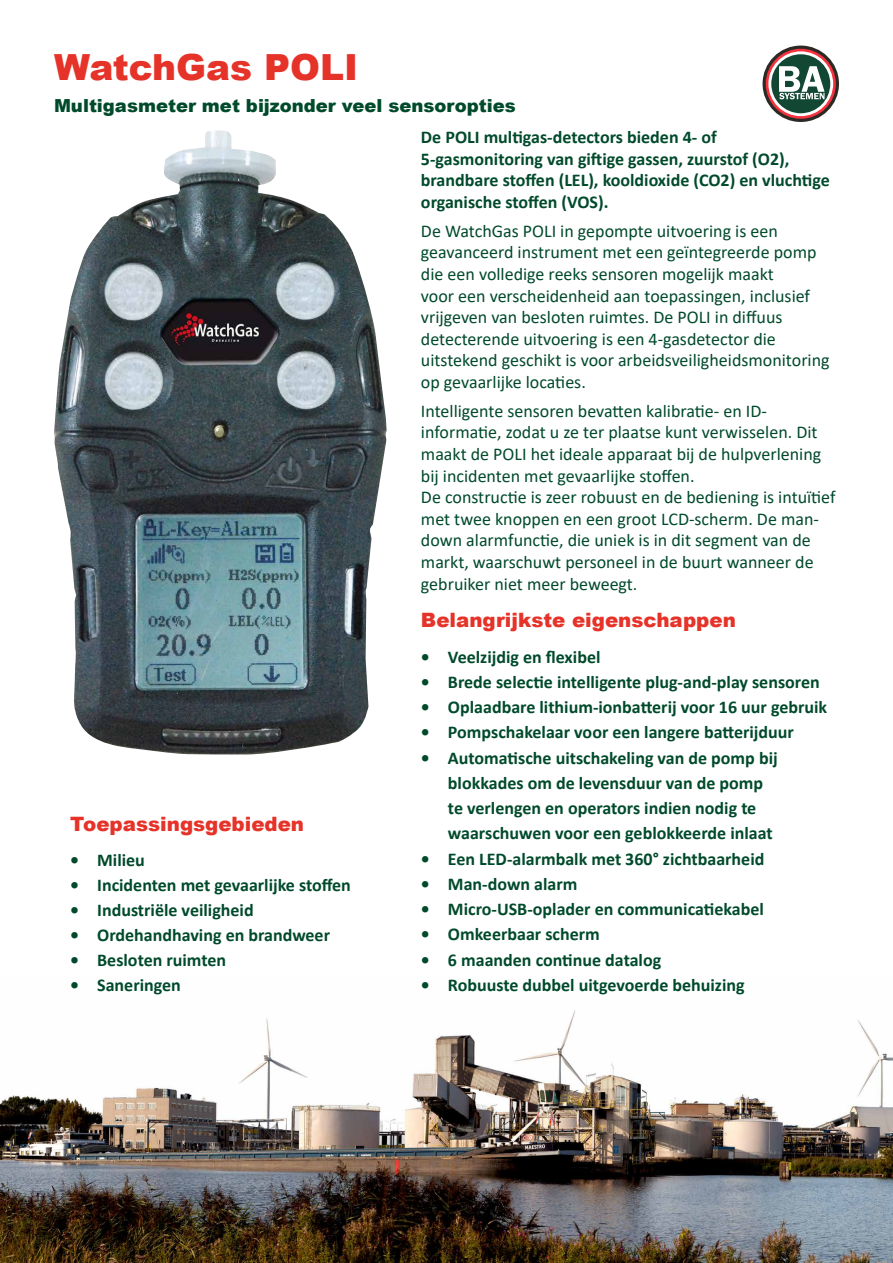
<style>
.page{position:relative;width:893px;height:1263px;background:#fff}
.page>*{position:absolute;margin:0;border:0;box-sizing:border-box;transform-origin:0 0}
.t1{font:900 36px "Arial";color:#e63329}
.t2{font:900 19.8px "Arial";color:#e63329}
.t3{font:700 18px/25.2px "Calibri";color:#004a2c}
.t4{font:18px/21.6px "Calibri";color:#004a2c}
.t5{font:900 18px "Arial";color:#004a2c}
</style>
<div class="page">
<img style="left:0;top:1010px;width:893px;height:253px">
<svg style="left:763px;top:46px;width:76px;height:76px"></svg>
<svg style="left:766px;top:49px;width:70px;height:70px"></svg>
<svg style="left:768px;top:51px;width:65px;height:65px"></svg>
<div style="left:771px;top:54px;width:59px;height:59px;background:#124734;border-radius:50%"></div>
<svg style="left:779px;top:66px;width:46px;height:33px"></svg>
<img style="left:54px;top:130px;width:333px;height:624px">
<h1 class="t1" style="left:54px;top:41px;width:306px">WatchGas POLI</h1>
<p class="t5" style="left:54px;top:93px;width:463px">Multigasmeter met bijzonder veel sensoropties</p>
<p class="t2" style="left:70px;top:809px;width:235px">Toepassingsgebieden</p>
<p class="t3" style="left:70px;top:847px;width:76px">• Milieu</p>
<p class="t3" style="left:70px;top:872px;width:282px">• Incidenten met gevaarlijke stoffen</p>
<p class="t3" style="left:70px;top:897px;width:185px">• Industriële veiligheid</p>
<p class="t3" style="left:70px;top:922px;width:261px">• Ordehandhaving en brandweer</p>
<p class="t3" style="left:70px;top:947px;width:157px">• Besloten ruimten</p>
<p class="t3" style="left:70px;top:972px;width:112px">• Saneringen</p>
<p class="t3" style="left:421px;top:126px;width:410px;line-height:21.6px">De POLI multigas-detectors bieden 4- of 5-gasmonitoring van giftige gassen, zuurstof (O2), brandbare stoffen (LEL), kooldioxide (CO2) en vluchtige organische stoffen (VOS).</p>
<p class="t4" style="left:421px;top:219px;width:410px">De WatchGas POLI in gepompte uitvoering is een geavanceerd instrument met een geïntegreerde pomp die een volledige reeks sensoren mogelijk maakt<br>voor een verscheidenheid aan toepassingen, inclusief vrijgeven van besloten ruimtes. De POLI in diffuus detecterende uitvoering is een 4-gasdetector die uitstekend geschikt is voor arbeidsveiligheidsmonitoring op gevaarlijke locaties.</p>
<p class="t4" style="left:421px;top:399px;width:416px">Intelligente sensoren bevatten kalibratie- en ID&shy;informatie, zodat u ze ter plaatse kunt verwisselen. Dit maakt de POLI het ideale apparaat bij de hulpverlening bij incidenten met gevaarlijke stoffen.<br>De constructie is zeer robuust en de bediening is intuïtief met twee knoppen en een groot LCD-scherm. De man&shy;down alarmfunctie, die uniek is in dit segment van de markt, waarschuwt personeel in de buurt wanneer de gebruiker niet meer beweegt.</p>
<p class="t2" style="left:421px;top:605px;width:316px">Belangrijkste eigenschappen</p>
<p class="t3" style="left:421px;top:644px;width:181px">• Veelzijdig en flexibel</p>
<p class="t3" style="left:421px;top:669px;width:400px">• Brede selectie intelligente plug-and-play sensoren</p>
<p class="t3" style="left:421px;top:694px;width:408px">• Oplaadbare lithium-ionbatterij voor 16 uur gebruik</p>
<p class="t3" style="left:421px;top:719px;width:374px">• Pompschakelaar voor een langere batterijduur</p>
<p class="t3" style="left:448px;top:745px;width:331px;text-indent:-27px">• Automatische uitschakeling van de pomp bij blokkades om de levensduur van de pomp te verlengen en operators indien nodig te waarschuwen voor een geblokkeerde inlaat</p>
<p class="t3" style="left:421px;top:846px;width:345px">• Een LED-alarmbalk met 360° zichtbaarheid</p>
<p class="t3" style="left:421px;top:871px;width:158px">• Man-down alarm</p>
<p class="t3" style="left:421px;top:896px;width:344px">• Micro-USB-oplader en communicatiekabel</p>
<p class="t3" style="left:421px;top:921px;width:180px">• Omkeerbaar scherm</p>
<p class="t3" style="left:421px;top:947px;width:242px">• 6 maanden continue datalog</p>
<p class="t3" style="left:421px;top:972px;width:325px">• Robuuste dubbel uitgevoerde behuizing</p>
</div>
